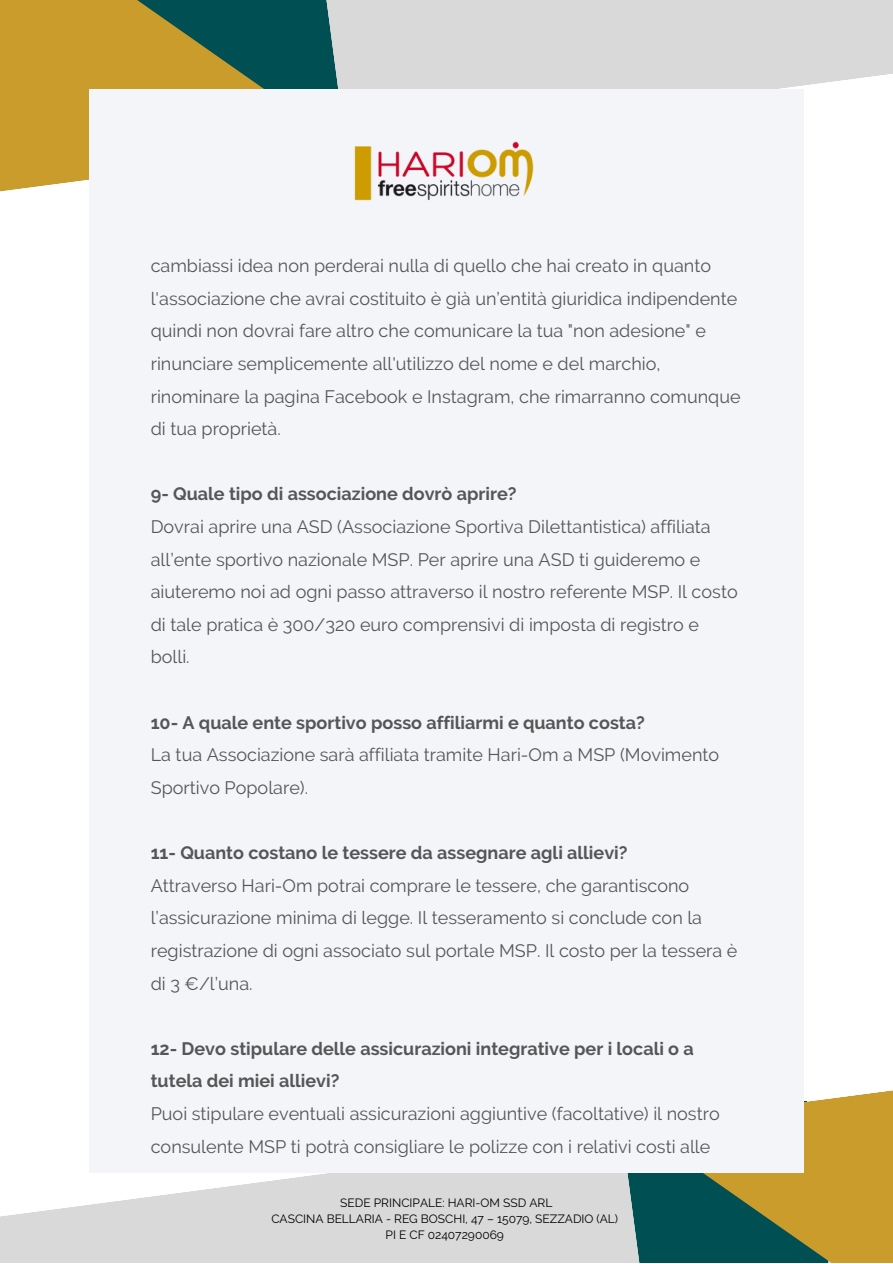
<style>
.page{position:relative;width:893px;height:1264px;background:#fff}
.page>*{position:absolute;margin:0;border:0;box-sizing:border-box;transform-origin:0 0}
.t1{font:18px/32.5px "Raleway";color:#565656}
.t2{font:700 18px/32.5px "Raleway";color:#565656}
.t3{font:12px "Raleway";color:#000}
</style>
<div class="page">
<svg style="left:0;top:1173px;width:621px;height:89px;background:#ddd"></svg>
<svg style="left:345px;top:0;width:547px;height:221px;fill:#d9d9d9"></svg>
<svg style="left:621px;top:1173px;width:12px;height:89px"></svg>
<svg style="left:633px;top:1037px;width:259px;height:225px;fill:#ca9c2c"></svg>
<svg style="left:0;top:0;width:345px;height:192px;background:#8f883e"></svg>
<div style="left:89px;top:89px;width:714px;height:1084px;background:#f3f5f9"></div>
<img style="left:354px;top:141px;width:180px;height:60px">
<p class="t1" style="left:151px;top:249px;width:591px">cambiassi idea non perderai nulla di quello che hai creato in quanto l'associazione che avrai costituito è già un’entità giuridica indipendente quindi non dovrai fare altro che comunicare la tua "non adesione" e rinunciare semplicemente all'utilizzo del nome e del marchio, rinominare la pagina Facebook e Instagram, che rimarranno comunque di tua proprietà.</p>
<p class="t2" style="left:151px;top:478px;width:367px">9- Quale tipo di associazione dovrò aprire?</p>
<p class="t1" style="left:151px;top:510px;width:588px">Dovrai aprire una ASD (Associazione Sportiva Dilettantistica) affiliata all’ente sportivo nazionale MSP. Per aprire una ASD ti guideremo e aiuteremo noi ad ogni passo attraverso il nostro referente MSP. Il costo di tale pratica è 300/320 euro comprensivi di imposta di registro e bolli.</p>
<p class="t2" style="left:151px;top:706px;width:495px">10- A quale ente sportivo posso affiliarmi e quanto costa?</p>
<p class="t1" style="left:151px;top:738px;width:570px">La tua Associazione sarà affiliata tramite Hari-Om a MSP (Movimento<br>Sportivo Popolare).</p>
<p class="t2" style="left:151px;top:836px;width:478px">11- Quanto costano le tessere da assegnare agli allievi?</p>
<p class="t1" style="left:151px;top:869px;width:588px">Attraverso Hari-Om potrai comprare le tessere, che garantiscono l’assicurazione minima di legge. Il tesseramento si conclude con la registrazione di ogni associato sul portale MSP. Il costo per la tessera è di 3 €/l’una.</p>
<p class="t2" style="left:151px;top:1032px;width:544px">12- Devo stipulare delle assicurazioni integrative per i locali o a tutela dei miei allievi?</p>
<p class="t1" style="left:151px;top:1097px;width:570px">Puoi stipulare eventuali assicurazioni aggiuntive (facoltative) il nostro consulente MSP ti potrà consigliare le polizze con i relativi costi alle</p>
<p class="t3" style="left:340px;top:1195px;width:213px">SEDE PRINCIPALE: HARI-OM SSD ARL</p>
<p class="t3" style="left:271px;top:1211px;width:348px">CASCINA BELLARIA - REG BOSCHI, 47 – 15079, SEZZADIO (AL)</p>
<p class="t3" style="left:385px;top:1227px;width:120px">PI E CF 02407290069</p>
</div>
